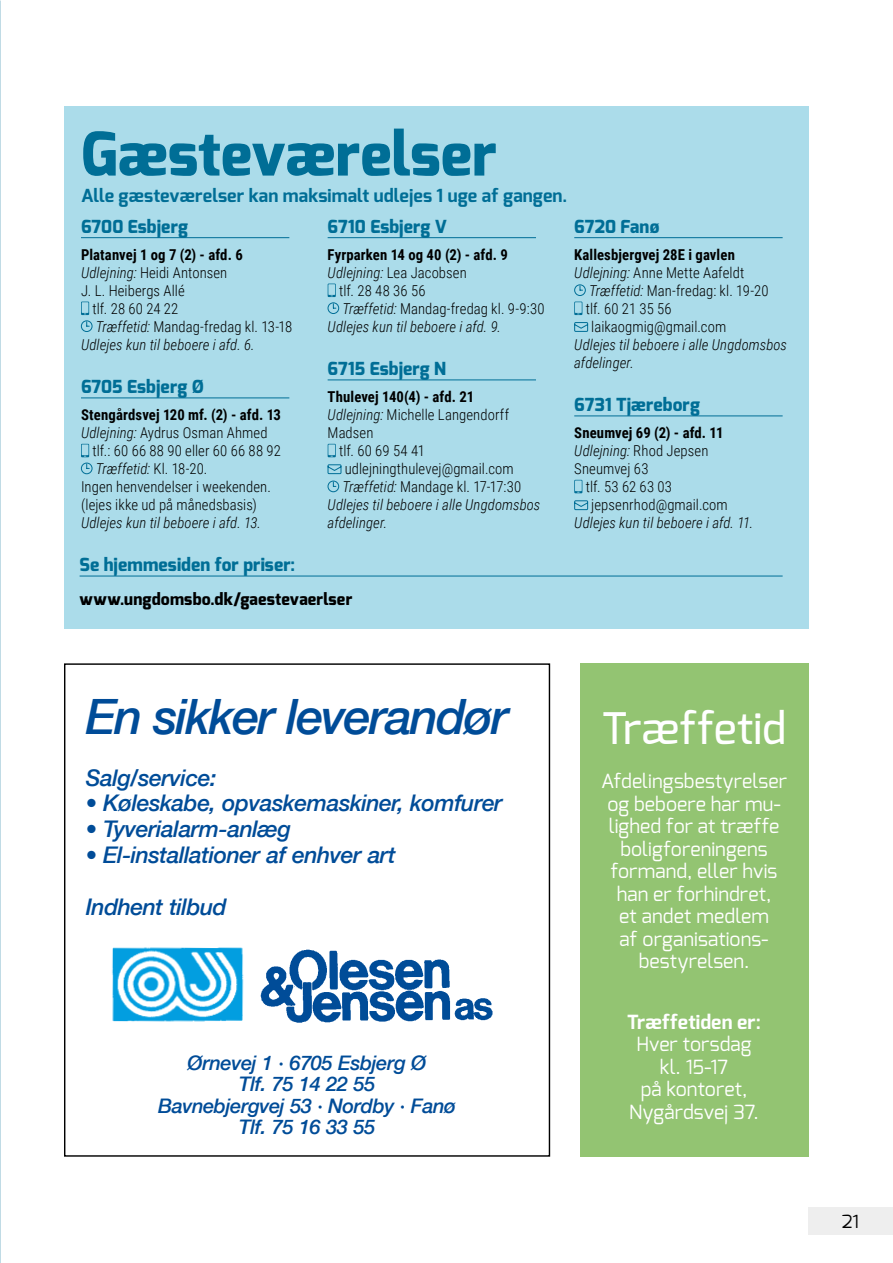
<style>
.page{position:relative;width:893px;height:1263px;background:#fff}
.page>*{position:absolute;margin:0;border:0;box-sizing:border-box;transform-origin:0 0}
.t1{font:800 60px "Exo";letter-spacing:-.005em;color:#006e96}
.t2{font:italic 500 48.75px "Helvetica Neue";letter-spacing:-.04em;color:#004c98}
.t3{font:500 43.5px "Exo";color:#fff}
.t4{font:italic 500 22.95px "Helvetica Neue";letter-spacing:-.02em;color:#004c98}
.t5{font:italic 500 20.1px/21.5px "Helvetica Neue";letter-spacing:-.02em;color:#004c98;text-align:center}
.t6{font:19.5px/22.5px "Exo";letter-spacing:.005em;color:#fff;text-align:center}
.t7{font:700 19.5px "Exo";letter-spacing:.005em;color:#fff}
.t8{font:800 18px "Exo";letter-spacing:.005em;color:#006e96}
.t9{font:700 18px "Exo";letter-spacing:.005em;color:#006e96}
.t10{font:18px "Exo";color:#000}
.t11{font:800 16.5px "Exo";letter-spacing:.01em;color:#000}
.t12{font:300 15px "Roboto Condensed";letter-spacing:.005em;color:#000}
.t13{font:italic 300 15px/18px "Roboto Condensed";letter-spacing:.005em;color:#000}
.t14{font:700 15px "Roboto Condensed";letter-spacing:.01em;color:#000}
.s1{font-style:italic}
.s2{font-style:normal}
</style>
<div class="page">
<img style="left:260px;top:949px;width:233px;height:74px">
<div style="left:580px;top:663px;width:228px;height:494px;background:#93c472"></div>
<img style="left:112px;top:947px;width:132px;height:75px">
<div style="left:64px;top:106px;width:744px;height:523px;background:#abdcea"></div>
<hr style="left:81px;top:237px;width:208px;height:1px;background:#006e96">
<hr style="left:81px;top:397px;width:208px;height:1px;background:#006e96">
<svg style="left:81px;top:302px;width:12px;height:30px"></svg>
<svg style="left:81px;top:444px;width:12px;height:30px"></svg>
<hr style="left:328px;top:237px;width:208px;height:1px;background:#006e96">
<hr style="left:328px;top:379px;width:208px;height:1px;background:#006e96">
<svg style="left:327px;top:284px;width:12px;height:30px"></svg>
<svg style="left:328px;top:444px;width:8px;height:13px"></svg>
<svg style="left:327px;top:464px;width:15px;height:10px"></svg>
<svg style="left:327px;top:480px;width:12px;height:12px"></svg>
<hr style="left:574px;top:237px;width:209px;height:1px;background:#006e96">
<hr style="left:574px;top:415px;width:209px;height:1px;background:#006e96">
<svg style="left:574px;top:284px;width:12px;height:12px"></svg>
<svg style="left:574px;top:302px;width:8px;height:13px"></svg>
<svg style="left:574px;top:322px;width:15px;height:10px"></svg>
<svg style="left:574px;top:480px;width:8px;height:13px"></svg>
<svg style="left:574px;top:500px;width:15px;height:10px"></svg>
<hr style="left:80px;top:576px;width:703px;height:1px;background:#006e96">
<div style="left:808px;top:1208px;width:85px;height:27px;background:#eee"></div>
<h1 class="t1" style="left:81px;top:115px;width:417px">Gæsteværelser</h1>
<p class="t9" style="left:81px;top:184px;width:488px">Alle gæsteværelser kan maksimalt udlejes 1 uge af gangen.</p>
<p class="t8" style="left:81px;top:215px;width:109px">6700 Esbjerg</p>
<p class="t14" style="left:81px;top:244px;width:163px">Platanvej 1 og 7 (2) - afd. 6</p>
<p class="t12" style="left:81px;top:262px;width:148px"><span class="s1">Udlejning:</span> Heidi Antonsen</p>
<p class="t12" style="left:81px;top:280px;width:105px">J. L. Heibergs Allé</p>
<p class="t12" style="left:92px;top:298px;width:87px">tlf. 28 60 24 22</p>
<p class="t12" style="left:96px;top:316px;width:198px"><span class="s1">Træffetid:</span> Mandag-fredag kl. 13-18</p>
<p class="t13" style="left:81px;top:335px;width:175px">Udlejes kun til beboere i afd. 6.</p>
<p class="t8" style="left:81px;top:375px;width:124px">6705 Esbjerg Ø</p>
<p class="t14" style="left:81px;top:404px;width:202px">Stengårdsvej 120 mf. (2) - afd. 13</p>
<p class="t12" style="left:81px;top:422px;width:188px"><span class="s1">Udlejning:</span> Aydrus Osman Ahmed</p>
<p class="t12" style="left:92px;top:440px;width:190px">tlf.: 60 66 88 90 eller 60 66 88 92</p>
<p class="t13" style="left:96px;top:459px;width:113px">Træffetid: <span class="s2">Kl. 18-20.</span></p>
<p class="t12" style="left:81px;top:476px;width:191px">Ingen henvendelser i weekenden.</p>
<p class="t12" style="left:81px;top:494px;width:177px">(lejes ikke ud på månedsbasis)</p>
<p class="t13" style="left:81px;top:513px;width:182px">Udlejes kun til beboere i afd. 13.</p>
<p class="t8" style="left:328px;top:215px;width:121px">6710 Esbjerg V</p>
<p class="t14" style="left:328px;top:244px;width:182px">Fyrparken 14 og 40 (2) - afd. 9</p>
<p class="t12" style="left:328px;top:262px;width:141px"><span class="s1">Udlejning:</span> Lea Jacobsen</p>
<p class="t12" style="left:339px;top:280px;width:88px">tlf. 28 48 36 56</p>
<p class="t12" style="left:342px;top:298px;width:204px"><span class="s1">Træffetid:</span> Mandag-fredag kl. 9-9:30</p>
<p class="t13" style="left:328px;top:317px;width:175px">Udlejes kun til beboere i afd. 9.</p>
<p class="t8" style="left:328px;top:357px;width:120px">6715 Esbjerg N</p>
<p class="t14" style="left:328px;top:386px;width:148px">Thulevej 140(4) - afd. 21</p>
<p class="t12" style="left:328px;top:404px;width:183px"><span class="s1">Udlejning:</span> Michelle Langendorff</p>
<p class="t12" style="left:328px;top:422px;width:47px">Madsen</p>
<p class="t12" style="left:339px;top:440px;width:87px">tlf. 60 69 54 41</p>
<p class="t12" style="left:345px;top:458px;width:171px">udlejningthulevej@gmail.com</p>
<p class="t12" style="left:342px;top:476px;width:180px"><span class="s1">Træffetid:</span> Mandage kl. 17-17:30</p>
<p class="t13" style="left:328px;top:495px;width:214px">Udlejes til beboere i alle Ungdomsbos</p>
<p class="t13" style="left:328px;top:513px;width:61px">afdelinger.</p>
<p class="t8" style="left:574px;top:215px;width:87px">6720 Fanø</p>
<p class="t14" style="left:574px;top:244px;width:162px">Kallesbjergvej 28E i gavlen</p>
<p class="t12" style="left:574px;top:262px;width:172px"><span class="s1">Udlejning:</span> Anne Mette Aafeldt</p>
<p class="t12" style="left:589px;top:280px;width:181px"><span class="s1">Træffetid:</span> Man-fredag: kl. 19-20</p>
<p class="t12" style="left:586px;top:298px;width:88px">tlf. 60 21 35 56</p>
<p class="t12" style="left:591px;top:316px;width:136px">laikaogmig@gmail.com</p>
<p class="t13" style="left:574px;top:335px;width:214px">Udlejes til beboere i alle Ungdomsbos afdelinger.</p>
<p class="t8" style="left:574px;top:393px;width:127px">6731 Tjæreborg</p>
<p class="t14" style="left:574px;top:422px;width:151px">Sneumvej 69 (2) - afd. 11</p>
<p class="t13" style="left:574px;top:441px;width:136px">Udlejning: <span class="s2">Rhod Jepsen</span></p>
<p class="t12" style="left:574px;top:458px;width:76px">Sneumvej 63</p>
<p class="t12" style="left:586px;top:476px;width:88px">tlf. 53 62 63 03</p>
<p class="t12" style="left:591px;top:494px;width:138px">jepsenrhod@gmail.com</p>
<p class="t13" style="left:574px;top:513px;width:180px">Udlejes kun til beboere i afd. 11.</p>
<p class="t8" style="left:80px;top:553px;width:217px">Se hjemmesiden for priser:</p>
<p class="t11" style="left:80px;top:588px;width:274px">www.ungdomsbo.dk/gaestevaerlser</p>
<h2 class="t2" style="left:86px;top:675px;width:425px">En sikker leverandør</h2>
<h3 class="t4" style="left:86px;top:758px;width:132px">Salg/service:</h3>
<h3 class="t4" style="left:86px;top:784px;width:419px">• Køleskabe, opvaskemaskiner, komfurer</h3>
<h3 class="t4" style="left:86px;top:809px;width:207px">• Tyverialarm-anlæg</h3>
<h3 class="t4" style="left:86px;top:835px;width:311px">• El-installationer af enhver art</h3>
<h3 class="t4" style="left:86px;top:887px;width:143px">Indhent tilbud</h3>
<h3 class="t5" style="left:158px;top:1050px;width:300px">Ørnevej 1 · 6705 Esbjerg Ø<br>Tlf. 75 14 22 55<br>Bavnebjergvej 53 · Nordby · Fanø<br>Tlf. 75 16 33 55</h3>
<h3 class="t3" style="left:602px;top:701px;width:186px">Træffetid</h3>
<h3 class="t6" style="left:601px;top:770px;width:187px">Afdelingsbestyrelser og beboere har mu&shy;lighed for at træffe boligforeningens formand, eller hvis han er forhindret,<br>et andet medlem<br>af organisations&shy;bestyrelsen.</h3>
<h3 class="t7" style="left:627px;top:1009px;width:135px">Træffetiden er:</h3>
<h3 class="t6" style="left:629px;top:1033px;width:131px">Hver torsdag kl. 15-17<br>på kontoret,<br>Nygårdsvej 37.</h3>
<p class="t10" style="left:842px;top:1210px;width:19px">21</p>
</div>
